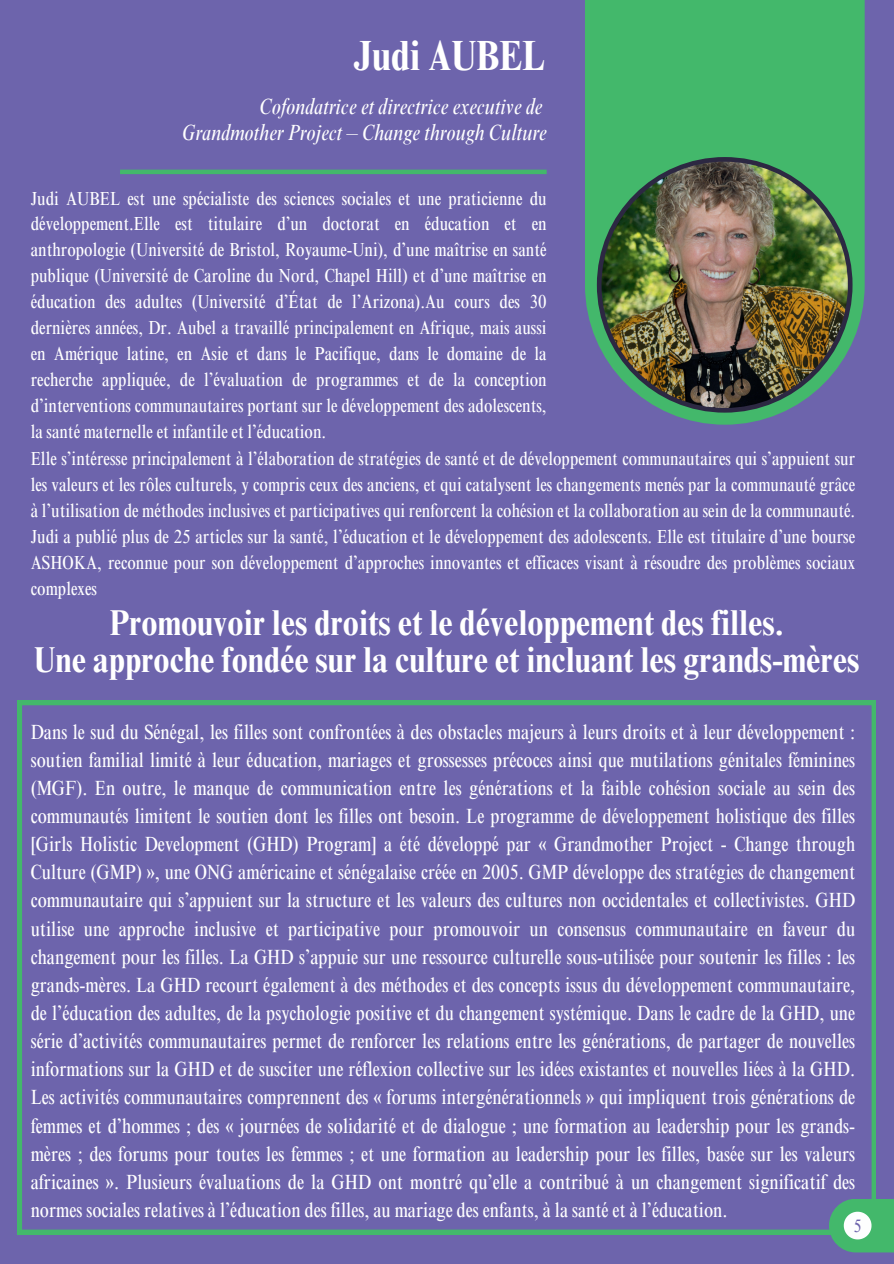
<style>
.page{position:relative;width:894px;height:1264px;background:#fff}
.page>*{position:absolute;margin:0;border:0;box-sizing:border-box;transform-origin:0 0}
.t1{font:700 condensed 42.15px "Times NRMT Pro";color:#fff}
.t2{font:700 condensed 36px/37.2px "Times NRMT Pro";color:#fff;text-align:center}
.t3{font:italic condensed 22.5px/25.8px "Times NRMT Pro";color:#fff;text-align:right}
.t4{font:condensed 20.55px/28px "Times NRMT Pro";color:#fff;text-align:justify}
.t5{font:condensed 18.9px/25.8px "Times NRMT Pro";color:#fff;text-align:justify}
.t6{font:condensed 18px "Times NRMT Pro";color:#6d64ac}
</style>
<div class="page">
<div style="left:0;top:0;width:893px;height:1263px;background:#6d64ac"></div>
<hr style="left:120px;top:170px;width:426px;height:4px;background:#43b86b">
<svg style="left:18px;top:700px;width:857px;height:533px"></svg>
<div style="left:584px;top:0;width:280px;height:424px;background:#43b86b"></div>
<img style="left:596px;top:157px;width:256px;height:255px">
<div style="left:828px;top:1198px;width:65px;height:54px;background:#43b86b"></div>
<svg style="left:843px;top:1211px;width:28px;height:28px"></svg>
<h1 class="t1" style="left:353px;top:32px;width:193px">Judi AUBEL</h1>
<p class="t3" style="left:182px;top:94px;width:366px">Cofondatrice et directrice executive de<br>Grandmother Project – Change through Culture</p>
<p class="t5" style="left:31px;top:185px;width:517px">Judi AUBEL est une spécialiste des sciences sociales et une praticienne du développement.Elle est titulaire d’un doctorat en éducation et en anthropologie (Université de Bristol, Royaume-Uni), d’une maîtrise en santé publique (Université de Caroline du Nord, Chapel Hill) et d’une maîtrise en éducation des adultes (Université d’État de l’Arizona).Au cours des 30 dernières années, Dr. Aubel a travaillé principalement en Afrique, mais aussi en Amérique latine, en Asie et dans le Pacifique, dans le domaine de la recherche appliquée, de l’évaluation de programmes et de la conception d’interventions communautaires portant sur le développement des adolescents, la santé maternelle et infantile et l’éducation.</p>
<p class="t5" style="left:31px;top:446px;width:825px">Elle s’intéresse principalement à l’élaboration de stratégies de santé et de développement communautaires qui s’appuient sur les valeurs et les rôles culturels, y compris ceux des anciens, et qui catalysent les changements menés par la communauté grâce à l’utilisation de méthodes inclusives et participatives qui renforcent la cohésion et la collaboration au sein de la communauté.<br>Judi a publié plus de 25 articles sur la santé, l’éducation et le développement des adolescents. Elle est titulaire d’une bourse ASHOKA, reconnue pour son développement d’approches innovantes et efficaces visant à résoudre des problèmes sociaux complexes</p>
<h2 class="t2" style="left:34px;top:604px;width:826px">Promouvoir les droits et le développement des filles.<br>Une approche fondée sur la culture et incluant les grands-mères</h2>
<p class="t4" style="left:31px;top:717px;width:825px">Dans le sud du Sénégal, les filles sont confrontées à des obstacles majeurs à leurs droits et à leur développement : soutien familial limité à leur éducation, mariages et grossesses précoces ainsi que mutilations génitales féminines (MGF). En outre, le manque de communication entre les générations et la faible cohésion sociale au sein des communautés limitent le soutien dont les filles ont besoin. Le programme de développement holistique des filles [Girls Holistic Development (GHD) Program] a été développé par « Grandmother Project - Change through Culture (GMP) », une ONG américaine et sénégalaise créée en 2005. GMP développe des stratégies de changement communautaire qui s’appuient sur la structure et les valeurs des cultures non occidentales et collectivistes. GHD utilise une approche inclusive et participative pour promouvoir un consensus communautaire en faveur du changement pour les filles. La GHD s’appuie sur une ressource culturelle sous-utilisée pour soutenir les filles : les grands-mères. La GHD recourt également à des méthodes et des concepts issus du développement communautaire, de l’éducation des adultes, de la psychologie positive et du changement systémique. Dans le cadre de la GHD, une série d’activités communautaires permet de renforcer les relations entre les générations, de partager de nouvelles informations sur la GHD et de susciter une réflexion collective sur les idées existantes et nouvelles liées à la GHD.<br>Les activités communautaires comprennent des « forums intergénérationnels » qui impliquent trois générations de femmes et d’hommes ; des « journées de solidarité et de dialogue ; une formation au leadership pour les grands&shy;mères ; des forums pour toutes les femmes ; et une formation au leadership pour les filles, basée sur les valeurs africaines ». Plusieurs évaluations de la GHD ont montré qu’elle a contribué à un changement significatif des normes sociales relatives à l’éducation des filles, au mariage des enfants, à la santé et à l’éducation.</p>
<p class="t6" style="left:853px;top:1215px;width:10px">5</p>
</div>
